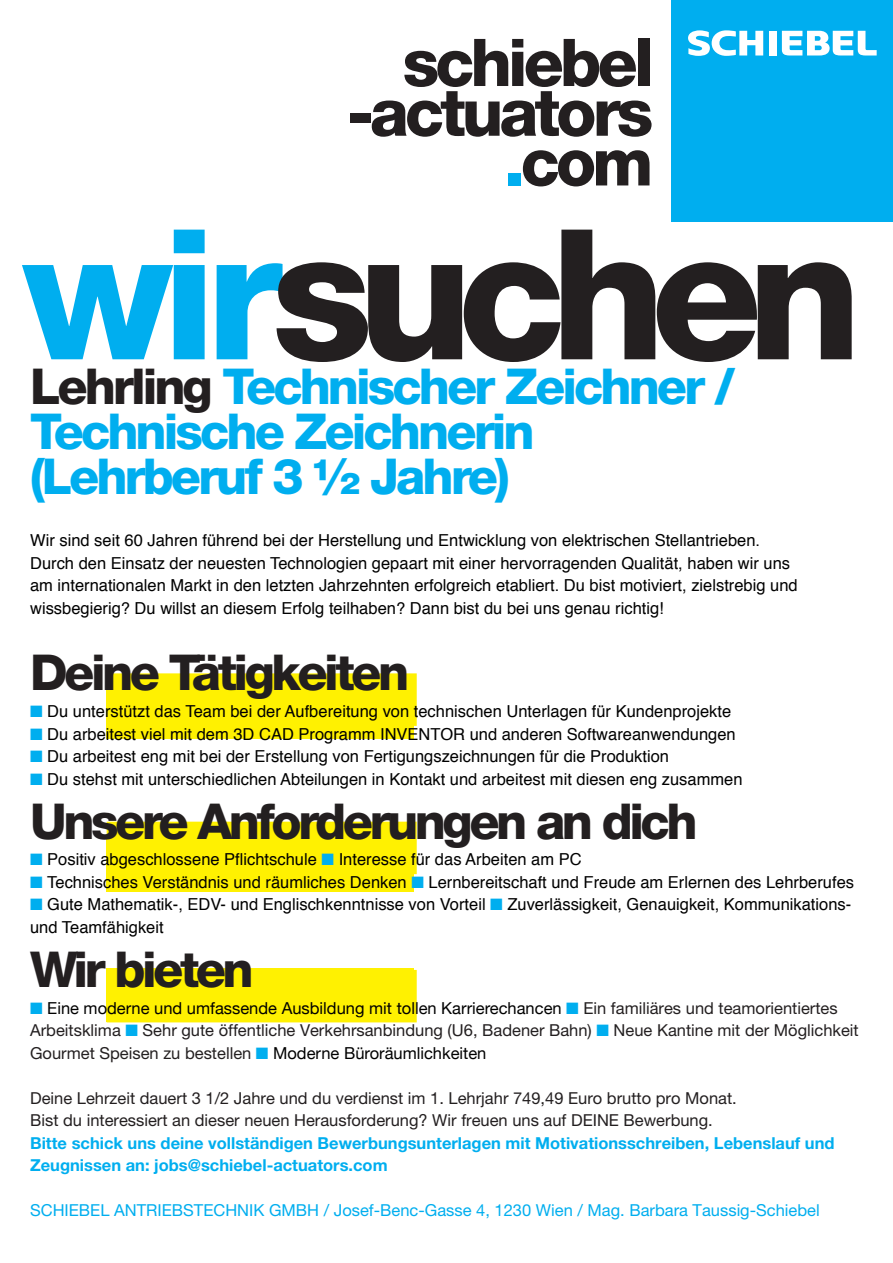
<style>
.page{position:relative;width:893px;height:1263px;background:#fff}
.page>*{position:absolute;margin:0;border:0;box-sizing:border-box;transform-origin:0 0}
.t1{font:800 181.65px "Helvetica Neue LT Pro";letter-spacing:-.08em;color:#231f20}
.t2{font:800 49.5px/45px "Helvetica Neue LT Pro";letter-spacing:-.06em;color:#00aeef}
.t3{font:800 49.5px "Helvetica Neue LT Pro";letter-spacing:-.07em;color:#231f20}
.t4{font:16.5px/22.5px "Helvetica";color:#000}
.t5{font:16.5px/22.5px "Helvetica Neue LT Pro";color:#231f20}
.t6{font:700 16.5px/22.5px "Helvetica Neue LT Pro";color:#00aeef}
.t7{font:16.5px "Helvetica Neue";color:#000}
.t8{font:16.5px "Helvetica Neue LT Pro";color:#00aeef}
.s1{color:#00aeef}
.s2{color:#231f20}
.s3{font-family:"Helvetica Neue LT Pro";color:#231f20}
.s4{font-family:"Helvetica Neue";color:#000}
</style>
<div class="page">
<div style="left:106px;top:968px;width:307px;height:54px;background:#fff101"></div>
<div style="left:106px;top:838px;width:307px;height:54px;background:#fff101"></div>
<div style="left:106px;top:686px;width:307px;height:53px;background:#fff101"></div>
<div style="left:350px;top:113px;width:21px;height:10px;background:#231f20"></div>
<svg style="left:372px;top:39px;width:280px;height:98px"></svg>
<div style="left:508px;top:173px;width:12px;height:12px;background:#00aeef"></div>
<svg style="left:523px;top:150px;width:126px;height:36px"></svg>
<div style="left:671px;top:0;width:222px;height:222px;background:#00aeef"></div>
<svg style="left:688px;top:30px;width:75px;height:26px"></svg>
<div style="left:769px;top:31px;width:7px;height:25px;background:#fff"></div>
<svg style="left:782px;top:31px;width:95px;height:25px"></svg>
<div style="left:107px;top:673px;width:310px;height:53px;background:#fff101"></div>
<div style="left:107px;top:822px;width:310px;height:52px;background:#fff101"></div>
<div style="left:107px;top:970px;width:310px;height:52px;background:#fff101"></div>
<h1 class="t1" style="left:22px;top:187px;width:841px"><span class="s1">wir</span>suchen</h1>
<h2 class="t2" style="left:30px;top:364px;width:706px"><span class="s2">Lehrling</span> Technischer Zeichner /<br>Technische Zeichnerin (Lehrberuf 3 ½ Jahre)</h2>
<p class="t4" style="left:30px;top:530px;width:769px">Wir sind seit 60 Jahren führend bei der Herstellung und Entwicklung von elektrischen Stellantrieben.<br>Durch den Einsatz der neuesten Technologien gepaart mit einer hervorragenden Qualität, haben wir uns am internationalen Markt in den letzten Jahrzehnten erfolgreich etabliert. Du bist motiviert, zielstrebig und wissbegierig? Du willst an diesem Erfolg teilhaben? Dann bist du bei uns genau richtig!</p>
<h2 class="t3" style="left:30px;top:643px;width:381px">Deine Tätigkeiten</h2>
<p class="t4" style="left:30px;top:701px;width:703px"><span class="s1">■</span> Du unterstützt das Team bei der Aufbereitung von technischen Unterlagen für Kundenprojekte</p>
<p class="t4" style="left:30px;top:723px;width:707px"><span class="s1">■</span> Du arbeitest viel mit dem 3D CAD Programm INVENTOR und anderen Softwareanwendungen</p>
<p class="t4" style="left:30px;top:746px;width:640px"><span class="s1">■</span> Du arbeitest eng mit bei der Erstellung von Fertigungszeichnungen für die Produktion</p>
<p class="t4" style="left:30px;top:768px;width:714px"><span class="s1">■</span> Du stehst mit unterschiedlichen Abteilungen in Kontakt und arbeitest mit diesen eng zusammen</p>
<h2 class="t3" style="left:30px;top:791px;width:669px">Unsere Anforderungen an dich</h2>
<p class="t4" style="left:30px;top:849px;width:553px"><span class="s1">■</span> Positiv abgeschlossene Pflichtschule <span class="s1">■</span> Interesse für das Arbeiten am PC</p>
<p class="t4" style="left:30px;top:871px;width:825px"><span class="s1">■</span> Technisches Verständnis und räumliches Denken <span class="s1">■</span> Lernbereitschaft und Freude am Erlernen des Lehrberufes</p>
<p class="t4" style="left:30px;top:894px;width:823px"><span class="s1">■</span> Gute Mathematik-, EDV- und Englischkenntnisse von Vorteil <span class="s1">■</span> Zuverlässigkeit, Genauigkeit, Kommunikations&shy;und Teamfähigkeit</p>
<h2 class="t3" style="left:30px;top:940px;width:225px">Wir bieten</h2>
<p class="t7" style="left:30px;top:996px;width:809px"><span class="s1">■</span> Eine moderne und umfassende Ausbildung mit tollen Karrierechancen <span class="s1">■</span> <span class="s3">Ein familiäres und teamorientiertes</span></p>
<p class="t5" style="left:30px;top:1019px;width:830px">Arbeitsklima <span class="s1">■</span> Sehr gute öffentliche Verkehrsanbindung (U6, Badener Bahn) <span class="s1">■</span> Neue Kantine mit der Möglichkeit<br>Gourmet Speisen zu bestellen <span class="s1">■</span> <span class="s4">Moderne Büroräumlichkeiten</span></p>
<p class="t5" style="left:30px;top:1086px;width:708px">Deine Lehrzeit dauert 3 1/2 Jahre und du verdienst im 1. Lehrjahr 749,49 Euro brutto pro Monat.<br>Bist du interessiert an dieser neuen Herausforderung? Wir freuen uns auf DEINE Bewerbung.</p>
<p class="t6" style="left:30px;top:1131px;width:806px">Bitte schick uns deine vollständigen Bewerbungsunterlagen mit Motivationsschreiben, Lebenslauf und<br>Zeugnissen an: jobs@schiebel-actuators.com</p>
<p class="t8" style="left:30px;top:1200px;width:791px">SCHIEBEL ANTRIEBSTECHNIK GMBH / Josef-Benc-Gasse 4, 1230 Wien / Mag. Barbara Taussig-Schiebel</p>
</div>
